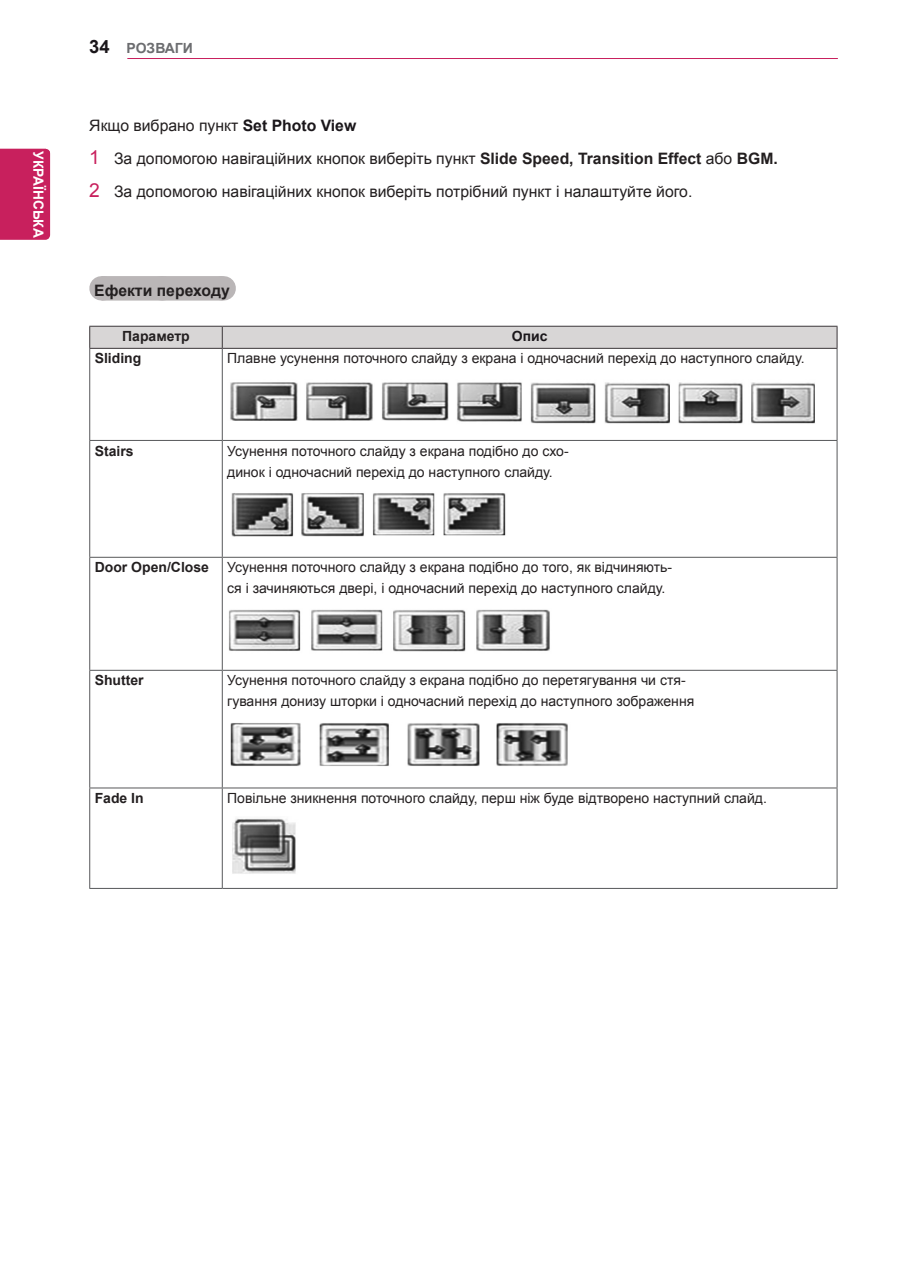
<style>
.page{position:relative;width:903px;height:1275px;background:#fff}
.page>*{position:absolute;margin:0;border:0;box-sizing:border-box;transform-origin:0 0}
.t1{font:700 21px "Arial";color:#fff}
.t2{font:700 18.38px "Arial";color:#1a161a}
._1-Body{font:15.75px "Arial";color:#231f20}
.Body{font:15.75px "Arial";color:#231f20}
.Title-3{font:700 15.75px "Arial";color:#231f20}
.Body-2{font:14px/21px "Arial";color:#231f20}
.Body-3{font:700 14px "Arial";color:#231f20}
.t3{font:700 14px "Arial";color:#fff}
.t4{font:700 14px "Arial";color:#6c6d70}
.Body-Bold-Center{font:700 14px "Arial";color:#1a161a}
.s1{font-weight:700;color:#1a161a}
.s2{font-size:19.25px;color:#c8205d}
.s3{font-weight:700}
</style>
<div class="page">
<hr style="left:127px;top:58px;width:711px;height:1px;background:#c8205d">
<div style="left:0;top:149px;width:50px;height:91px;background:#c8205d"></div>
<div style="left:102px;top:276px;width:121px;height:25px;background:#bab6b7"></div>
<svg style="left:162px;top:300px;width:30px;height:1px"></svg>
<svg style="left:223px;top:276px;width:1px;height:25px"></svg>
<hr style="left:89px;top:349px;width:1px;height:91px;background:#57585a">
<hr style="left:222px;top:349px;width:1px;height:91px;background:#57585a">
<hr style="left:836px;top:349px;width:1px;height:91px;background:#57585a">
<hr style="left:89px;top:440px;width:133px;height:1px;background:#57585a">
<hr style="left:89px;top:441px;width:1px;height:116px;background:#57585a">
<hr style="left:222px;top:440px;width:615px;height:1px;background:#57585a">
<hr style="left:222px;top:441px;width:1px;height:116px;background:#57585a">
<hr style="left:836px;top:441px;width:1px;height:116px;background:#57585a">
<hr style="left:89px;top:557px;width:133px;height:1px;background:#57585a">
<hr style="left:89px;top:558px;width:1px;height:112px;background:#57585a">
<hr style="left:222px;top:557px;width:615px;height:1px;background:#57585a">
<hr style="left:222px;top:558px;width:1px;height:112px;background:#57585a">
<hr style="left:836px;top:558px;width:1px;height:112px;background:#57585a">
<hr style="left:89px;top:670px;width:133px;height:1px;background:#57585a">
<hr style="left:89px;top:671px;width:1px;height:116px;background:#57585a">
<hr style="left:222px;top:670px;width:615px;height:1px;background:#57585a">
<hr style="left:222px;top:671px;width:1px;height:116px;background:#57585a">
<hr style="left:836px;top:671px;width:1px;height:116px;background:#57585a">
<hr style="left:89px;top:787px;width:133px;height:1px;background:#57585a">
<hr style="left:89px;top:788px;width:1px;height:100px;background:#57585a">
<hr style="left:222px;top:787px;width:615px;height:1px;background:#57585a">
<hr style="left:222px;top:788px;width:1px;height:100px;background:#57585a">
<hr style="left:836px;top:788px;width:1px;height:100px;background:#57585a">
<hr style="left:89px;top:888px;width:133px;height:1px;background:#57585a">
<svg style="left:89px;top:326px;width:748px;height:22px;background:#d0cece"></svg>
<hr style="left:89px;top:348px;width:133px;height:1px;background:#3b3639">
<hr style="left:222px;top:348px;width:615px;height:1px;background:#3b3639">
<hr style="left:222px;top:888px;width:615px;height:1px;background:#57585a">
<img style="left:230px;top:382px;width:585px;height:42px">
<img style="left:231px;top:493px;width:275px;height:44px">
<img style="left:229px;top:609px;width:321px;height:43px">
<img style="left:230px;top:723px;width:338px;height:43px">
<img style="left:232px;top:818px;width:64px;height:56px">
<p class="t3" style="left:48px;top:151px;width:88px;rotate:90deg">УКРАЇНСЬКА</p>
<h1 class="t1" style="left:50px;top:175px;width:41px;rotate:90deg">УКР</h1>
<h2 class="t2" style="left:89px;top:35px;width:22px">34</h2>
<p class="t4" style="left:126px;top:39px;width:68px">РОЗВАГИ</p>
<p class="Body" style="left:89px;top:115px;width:268px">Якщо вибрано пункт <span class="s1">Set Photo View</span></p>
<p class="_1-Body" style="left:89px;top:148px;width:690px"><span class="s2">1</span> За допомогою навігаційних кнопок виберіть пункт <span class="s3">Slide Speed, Transition Effect</span> або <span class="s3">BGM.</span></p>
<p class="_1-Body" style="left:89px;top:181px;width:604px"><span class="s2">2</span> За допомогою навігаційних кнопок виберіть потрібний пункт і налаштуйте його.</p>
<p class="Title-3" style="left:94px;top:280px;width:137px">Ефекти переходу</p>
<p class="Body-3" style="left:122px;top:327px;width:69px">Параметр</p>
<p class="Body-Bold-Center" style="left:512px;top:327px;width:37px">Опис</p>
<p class="Body-3" style="left:95px;top:349px;width:48px">Sliding</p>
<p class="Body-2" style="left:227px;top:348px;width:579px">Плавне усунення поточного слайду з екрана і одночасний перехід до наступного слайду.</p>
<p class="Body-3" style="left:95px;top:441px;width:40px">Stairs</p>
<p class="Body-2" style="left:227px;top:440px;width:343px">Усунення поточного слайду з екрана подібно до схо&shy;динок і одночасний перехід до наступного слайду.</p>
<p class="Body-3" style="left:95px;top:558px;width:116px">Door Open/Close</p>
<p class="Body-2" style="left:227px;top:557px;width:446px">Усунення поточного слайду з екрана подібно до того, як відчиняють&shy;ся і зачиняються двері, і одночасний перехід до наступного слайду.</p>
<p class="Body-3" style="left:95px;top:671px;width:51px">Shutter</p>
<p class="Body-2" style="left:227px;top:670px;width:468px">Усунення поточного слайду з екрана подібно до перетягування чи стя&shy;гування донизу шторки і одночасний перехід до наступного зображення</p>
<p class="Body-3" style="left:95px;top:789px;width:51px">Fade In</p>
<p class="Body-2" style="left:227px;top:788px;width:541px">Повільне зникнення поточного слайду, перш ніж буде відтворено наступний слайд.</p>
</div>
